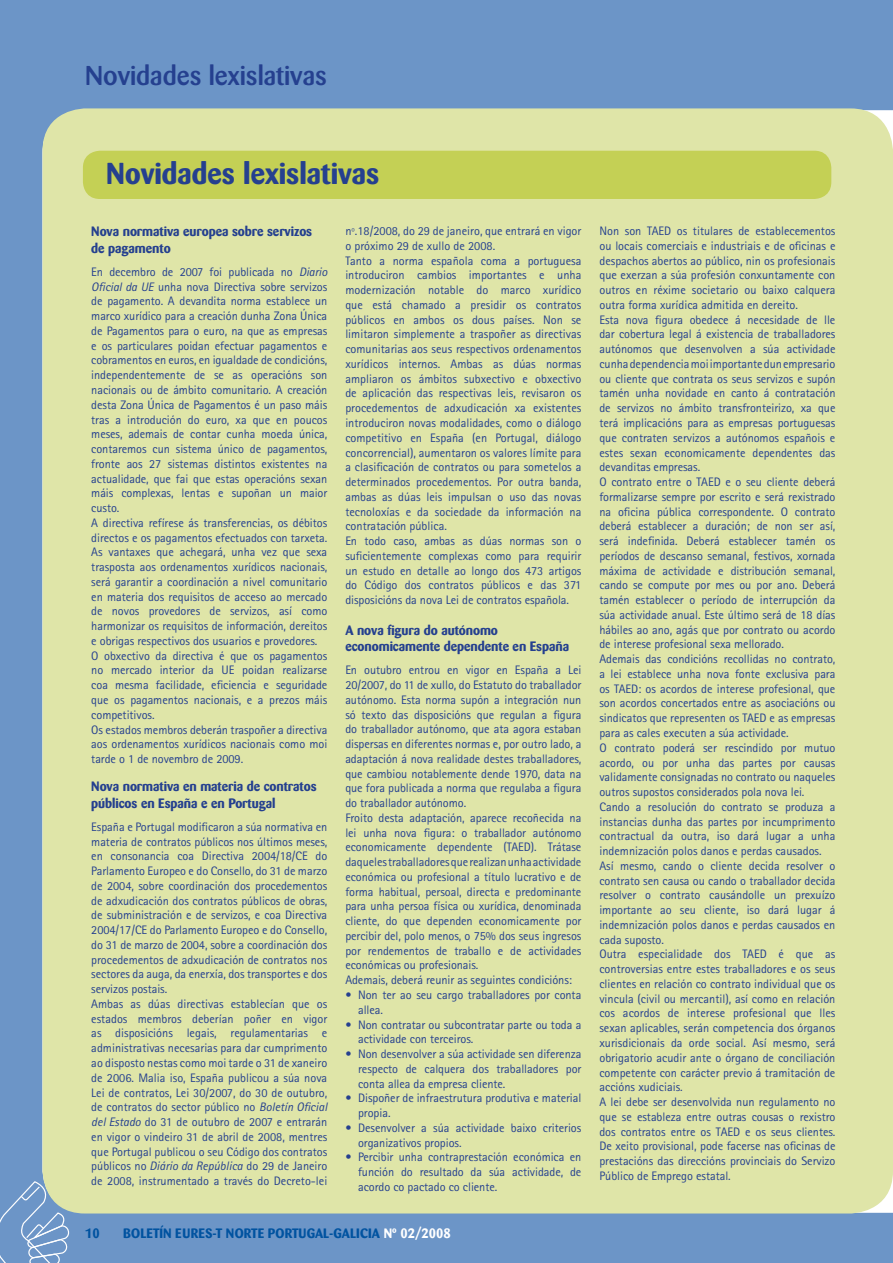
<style>
.page{position:relative;width:893px;height:1263px;background:#6c95c7}
.page>*{position:absolute;margin:0;border:0;box-sizing:border-box;transform-origin:0 0}
.t1{font:700 30px "Barmeno";color:#25408f}
.t2{font:500 27px "Barmeno";color:#25408f}
.t3{font:700 13.5px/16.2px "Barmeno";letter-spacing:-.005em;color:#25408f}
.t4{font:700 13.5px "Barmeno";color:#0153a0}
.t5{font:12.3px/14.7px "Rotis Sans Serif";letter-spacing:-.005em;color:#25408f}
.s1{font-style:italic}
.s2{color:#fff}
</style>
<div class="page">
<svg style="left:0;top:1181px;width:70px;height:82px"></svg>
<div style="left:43px;top:108px;width:850px;height:1105px;background:#dfe5a8"></div>
<div style="left:83px;top:151px;width:748px;height:48px;background:#c4d055"></div>
<h2 class="t2" style="left:85px;top:60px;width:243px">Novidades lexislativas</h2>
<h1 class="t1" style="left:106px;top:155px;width:275px">Novidades lexislativas</h1>
<p class="t3" style="left:91px;top:224px;width:222px">Nova normativa europea sobre servizos de pagamento</p>
<p class="t5" style="left:91px;top:264px;width:238px">En decembro de 2007 foi publicada no <span class="s1">Diario Oficial da UE</span> unha nova Directiva sobre servizos de pagamento. A devandita norma establece un marco xurídico para a creación dunha Zona Única de Pagamentos para o euro, na que as empresas e os particulares poidan efectuar pagamentos e cobramentos en euros, en igualdade de condicións, independentemente de se as operacións son nacionais ou de ámbito comunitario. A creación desta Zona Única de Pagamentos é un paso máis tras a introdución do euro, xa que en poucos meses, ademais de contar cunha moeda única, contaremos cun sistema único de pagamentos, fronte aos 27 sistemas distintos existentes na actualidade, que fai que estas operacións sexan máis complexas, lentas e supoñan un maior custo.<br>A directiva refírese ás transferencias, os débitos directos e os pagamentos efectuados con tarxeta.<br>As vantaxes que achegará, unha vez que sexa trasposta aos ordenamentos xurídicos nacionais, será garantir a coordinación a nivel comunitario en materia dos requisitos de acceso ao mercado de novos provedores de servizos, así como harmonizar os requisitos de información, dereitos e obrigas respectivos dos usuarios e provedores.<br>O obxectivo da directiva é que os pagamentos no mercado interior da UE poidan realizarse coa mesma facilidade, eficiencia e seguridade que os pagamentos nacionais, e a prezos máis competitivos.<br>Os estados membros deberán traspoñer a directiva aos ordenamentos xurídicos nacionais como moi tarde o 1 de novembro de 2009.</p>
<p class="t3" style="left:91px;top:778px;width:227px">Nova normativa en materia de contratos públicos en España e en Portugal</p>
<p class="t5" style="left:91px;top:819px;width:238px">España e Portugal modificaron a súa normativa en materia de contratos públicos nos últimos meses, en consonancia coa Directiva 2004/18/CE do Parlamento Europeo e do Consello, do 31 de marzo de 2004, sobre coordinación dos procedementos de adxudicación dos contratos públicos de obras, de subministración e de servizos, e coa Directiva 2004/17/CE do Parlamento Europeo e do Consello, do 31 de marzo de 2004, sobre a coordinación dos procedementos de adxudicación de contratos nos sectores da auga, da enerxía, dos transportes e dos servizos postais.<br>Ambas as dúas directivas establecían que os estados membros deberían poñer en vigor as disposicións legais, regulamentarias e administrativas necesarias para dar cumprimento ao disposto nestas como moi tarde o 31 de xaneiro de 2006. Malia iso, España publicou a súa nova Lei de contratos, Lei 30/2007, do 30 de outubro, de contratos do sector público no <span class="s1">Boletín Oficial del Estado</span> do 31 de outubro de 2007 e entrarán en vigor o vindeiro 31 de abril de 2008, mentres que Portugal publicou o seu Código dos contratos públicos no <span class="s1">Diário da República</span> do 29 de Janeiro de 2008, instrumentado a través do Decreto-lei</p>
<p class="t5" style="left:345px;top:223px;width:238px">nº.18/2008, do 29 de janeiro, que entrará en vigor o próximo 29 de xullo de 2008.<br>Tanto a norma española coma a portuguesa introduciron cambios importantes e unha modernización notable do marco xurídico que está chamado a presidir os contratos públicos en ambos os dous países. Non se limitaron simplemente a traspoñer as directivas comunitarias aos seus respectivos ordenamentos xurídicos internos. Ambas as dúas normas ampliaron os ámbitos subxectivo e obxectivo de aplicación das respectivas leis, revisaron os procedementos de adxudicación xa existentes introduciron novas modalidades, como o diálogo competitivo en España (en Portugal, diálogo concorrencial), aumentaron os valores límite para a clasificación de contratos ou para sometelos a determinados procedementos. Por outra banda, ambas as dúas leis impulsan o uso das novas tecnoloxías e da sociedade da información na contratación pública.<br>En todo caso, ambas as dúas normas son o suficientemente complexas como para requirir un estudo en detalle ao longo dos 473 artigos do Código dos contratos públicos e das 371 disposicións da nova Lei de contratos española.</p>
<p class="t3" style="left:345px;top:622px;width:225px">A nova figura do autónomo economicamente dependente en España</p>
<p class="t5" style="left:345px;top:663px;width:238px">En outubro entrou en vigor en España a Lei 20/2007, do 11 de xullo, do Estatuto do traballador autónomo. Esta norma supón a integración nun só texto das disposicións que regulan a figura do traballador autónomo, que ata agora estaban dispersas en diferentes normas e, por outro lado, a adaptación á nova realidade destes traballadores, que cambiou notablemente dende 1970, data na que fora publicada a norma que regulaba a figura do traballador autónomo.<br>Froito desta adaptación, aparece recoñecida na lei unha nova figura: o traballador autónomo economicamente dependente (TAED). Trátase daqueles traballadores que realizan unha actividade económica ou profesional a título lucrativo e de forma habitual, persoal, directa e predominante para unha persoa física ou xurídica, denominada cliente, do que dependen economicamente por percibir del, polo menos, o 75% dos seus ingresos por rendementos de traballo e de actividades económicas ou profesionais.<br>Ademais, deberá reunir as seguintes condicións:</p>
<p class="t5" style="left:358px;top:987px;width:225px;text-indent:-13px">• Non ter ao seu cargo traballadores por conta allea.</p>
<p class="t5" style="left:358px;top:1017px;width:225px;text-indent:-13px">• Non contratar ou subcontratar parte ou toda a actividade con terceiros.</p>
<p class="t5" style="left:358px;top:1046px;width:225px;text-align:justify;text-indent:-13px">• Non desenvolver a súa actividade sen diferenza respecto de calquera dos traballadores por conta allea da empresa cliente.</p>
<p class="t5" style="left:358px;top:1091px;width:225px;text-indent:-13px">• Dispoñer de infraestrutura produtiva e material propia.</p>
<p class="t5" style="left:358px;top:1120px;width:225px;text-indent:-13px">• Desenvolver a súa actividade baixo criterios organizativos propios.</p>
<p class="t5" style="left:358px;top:1150px;width:225px;text-align:justify;text-indent:-13px">• Percibir unha contraprestación económica en función do resultado da súa actividade, de acordo co pactado co cliente.</p>
<p class="t4" style="left:85px;top:1225px;width:16px">10</p>
<p class="t4" style="left:123px;top:1225px;width:329px">BOLETÍN EURES-T NORTE PORTUGAL-GALICIA <span class="s2">Nº 02/2008</span></p>
<p class="t5" style="left:599px;top:223px;width:238px">Non son TAED os titulares de establecementos ou locais comerciais e industriais e de oficinas e despachos abertos ao público, nin os profesionais que exerzan a súa profesión conxuntamente con outros en réxime societario ou baixo calquera outra forma xurídica admitida en dereito.<br>Esta nova figura obedece á necesidade de lle dar cobertura legal á existencia de traballadores autónomos que desenvolven a súa actividade cunha dependencia moi importante dun empresario ou cliente que contrata os seus servizos e supón tamén unha novidade en canto á contratación de servizos no ámbito transfronteirizo, xa que terá implicacións para as empresas portuguesas que contraten servizos a autónomos españois e estes sexan economicamente dependentes das devanditas empresas.<br>O contrato entre o TAED e o seu cliente deberá formalizarse sempre por escrito e será rexistrado na oficina pública correspondente. O contrato deberá establecer a duración; de non ser así, será indefinida. Deberá establecer tamén os períodos de descanso semanal, festivos, xornada máxima de actividade e distribución semanal, cando se compute por mes ou por ano. Deberá tamén establecer o período de interrupción da súa actividade anual. Este último será de 18 días hábiles ao ano, agás que por contrato ou acordo de interese profesional sexa mellorado.<br>Ademais das condicións recollidas no contrato, a lei establece unha nova fonte exclusiva para os TAED: os acordos de interese profesional, que son acordos concertados entre as asociacións ou sindicatos que representen os TAED e as empresas para as cales executen a súa actividade.<br>O contrato poderá ser rescindido por mutuo acordo, ou por unha das partes por causas validamente consignadas no contrato ou naqueles outros supostos considerados pola nova lei.<br>Cando a resolución do contrato se produza a instancias dunha das partes por incumprimento contractual da outra, iso dará lugar a unha indemnización polos danos e perdas causados.<br>Así mesmo, cando o cliente decida resolver o contrato sen causa ou cando o traballador decida resolver o contrato causándolle un prexuízo importante ao seu cliente, iso dará lugar á indemnización polos danos e perdas causados en cada suposto.<br>Outra especialidade dos TAED é que as controversias entre estes traballadores e os seus clientes en relación co contrato individual que os vincula (civil ou mercantil), así como en relación cos acordos de interese profesional que lles sexan aplicables, serán competencia dos órganos xurisdicionais da orde social. Así mesmo, será obrigatorio acudir ante o órgano de conciliación competente con carácter previo á tramitación de accións xudiciais.<br>A lei debe ser desenvolvida nun regulamento no que se estableza entre outras cousas o rexistro dos contratos entre os TAED e os seus clientes.<br>De xeito provisional, pode facerse nas oficinas de prestacións das direccións provinciais do Servizo Público de Emprego estatal.</p>
</div>
